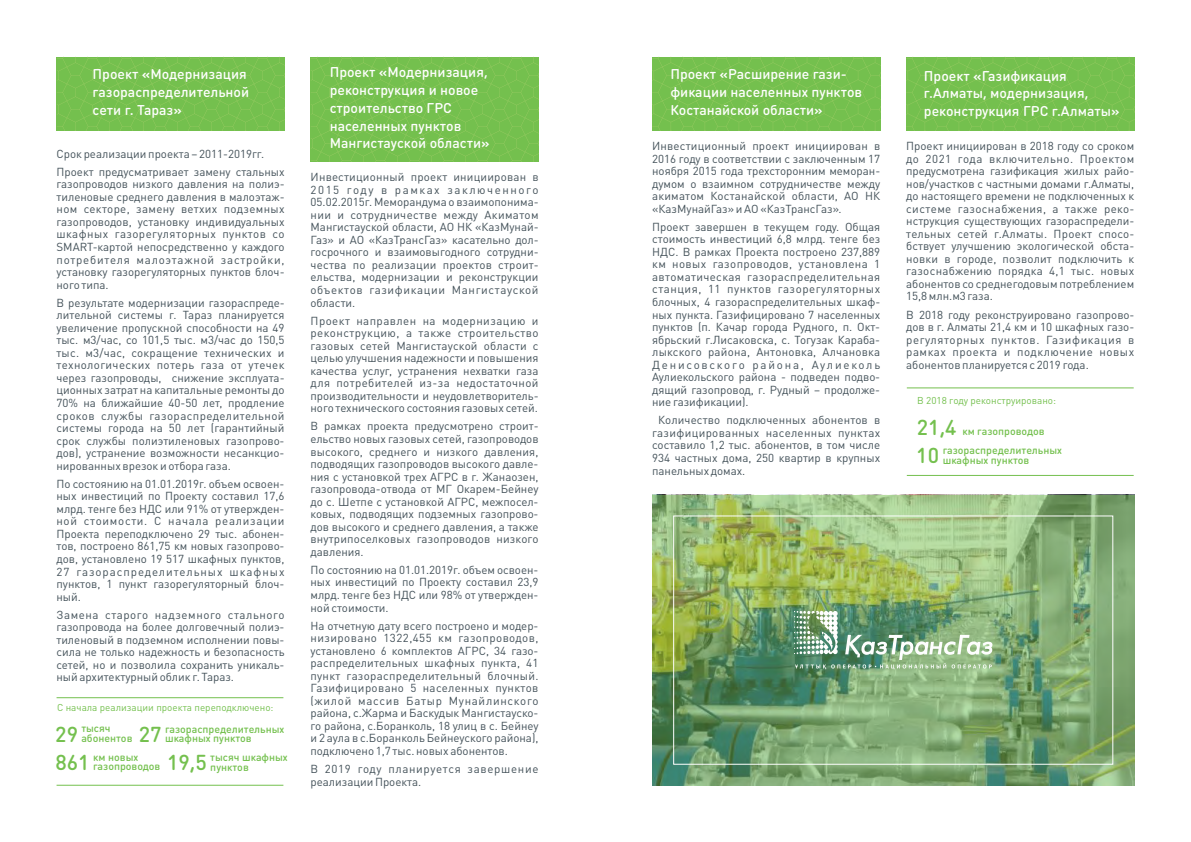
<style>
.page{position:relative;width:1191px;height:842px;background:#fff}
.page>*{position:absolute;margin:0;border:0;box-sizing:border-box;transform-origin:0 0}
.t1{font:500 21.3px "DIN Round Pro";color:#74c04e}
.t2{font:500 14px/17.9px "DIN Round Pro";color:#fefefe}
.t3{font:11.5px/12.5px "DIN Pro";color:#435159;text-align:justify}
.t4{font:11.5px/12.5px "DIN Pro";letter-spacing:.055em;color:#435159}
.t5{font:500 10.6px/9.3px "DIN Round Pro";color:#74c04e}
.t6{font:9.9px "DIN Pro";color:#74c04e}
.s1{font-size:21.3px}
</style>
<div class="page">
<svg style="left:57px;top:57px;width:228px;height:73px;background:#76c04f"></svg>
<svg style="left:311px;top:57px;width:228px;height:104px;background:#76c04f"></svg>
<hr style="left:57px;top:785px;width:226px;height:1px;background:#74c04e">
<hr style="left:57px;top:697px;width:226px;height:1px;background:#74c04e">
<svg style="left:652px;top:57px;width:228px;height:73px;background:#76c04f"></svg>
<svg style="left:906px;top:57px;width:228px;height:73px;background:#76c04f"></svg>
<hr style="left:906px;top:475px;width:227px;height:1px;background:#74c04e">
<hr style="left:906px;top:388px;width:227px;height:1px;background:#74c04e">
<div style="left:652px;top:495px;width:482px;height:290px;background:#74c04e;opacity:.5"></div>
<div style="left:673px;top:516px;width:440px;height:248px;border:1px solid #fefefe"></div>
<svg style="left:794px;top:611px;width:198px;height:58px;background:#81aa87"></svg>
<p class="t2" style="left:93px;top:67px;width:158px">Проект «Модернизация газораспределительной сети г. Тараз»</p>
<p class="t3" style="left:57px;top:146px;width:229px;line-height:18.1px">Срок реализации проекта – 2011-2019гг.<br>Проект предусматривает замену стальных</p>
<p class="t3" style="left:57px;top:179px;width:229px">газопроводов низкого давления на полиэ&shy;тиленовые среднего давления в малоэтаж&shy;ном секторе, замену ветхих подземных газопроводов, установку индивидуальных шкафных газорегуляторных пунктов со SMART-картой непосредственно у каждого потребителя малоэтажной застройки, установку газорегуляторных пунктов блоч&shy;ного типа.</p>
<p class="t3" style="left:56px;top:298px;width:229px">В результате модернизации газораспреде&shy;лительной системы г. Тараз планируется увеличение пропускной способности на 49 тыс. м3/час, со 101,5 тыс. м3/час до 150,5 тыс. м3/час, сокращение технических и технологических потерь газа от утечек через газопроводы, снижение эксплуата&shy;ционных затрат на капитальные ремонты до 70% на ближайшие 40-50 лет, продление сроков службы газораспределительной системы города на 50 лет (гарантийный срок службы полиэтиленовых газопрово&shy;дов), устранение возможности несанкцио&shy;нированных врезок и отбора газа.</p>
<p class="t3" style="left:56px;top:479px;width:229px">По состоянию на 01.01.2019г. объем освоен&shy;ных инвестиций по Проекту составил 17,6 млрд. тенге без НДС или 91% от утвержден&shy;ной стоимости. С начала реализации Проекта переподключено 29 тыс. абонен&shy;тов, построено 861,75 км новых газопрово&shy;дов, установлено 19 517 шкафных пунктов, 27 газораспределительных шкафных пунктов, 1 пункт газорегуляторный блоч&shy;ный.</p>
<p class="t3" style="left:56px;top:610px;width:229px">Замена старого надземного стального газопровода на более долговечный полиэ&shy;тиленовый в подземном исполнении повы&shy;сила не только надежность и безопасность сетей, но и позволила сохранить уникаль&shy;ный архитектурный облик г. Тараз.</p>
<p class="t6" style="left:57px;top:704px;width:218px">С начала реализации проекта переподключено:</p>
<p class="t5" style="left:81px;top:725px;width:53px">тысяч абонентов</p>
<p class="t5" style="left:167px;top:754px;width:122px;text-align:center"><span class="s1">19,5</span> тысяч шкафных пунктов</p>
<p class="t5" style="left:139px;top:725px;width:147px;text-align:center"><span class="s1">27</span> газораспределительных шкафных пунктов</p>
<p class="t5" style="left:93px;top:753px;width:69px;text-indent:-38px"><span class="s1">861</span> км новых газопроводов</p>
<h1 class="t1" style="left:55px;top:726px;width:24px">29</h1>
<p class="t2" style="left:330px;top:64px;width:161px">Проект «Модернизация, реконструкция и новое строительство ГРС населенных пунктов<br>Мангистауской области»</p>
<p class="t3" style="left:310px;top:172px;width:229px">Инвестиционный проект инициирован в 2015 году в рамках заключенного 05.02.2015г. Меморандума о взаимопонима&shy;нии и сотрудничестве между Акиматом Мангистауской области, АО НК «КазМунай-Газ» и АО «КазТрансГаз» касательно дол&shy;госрочного и взаимовыгодного сотрудни&shy;чества по реализации проектов строит&shy;ельства, модернизации и реконструкции объектов газификации Мангистауской области.</p>
<p class="t3" style="left:310px;top:315px;width:229px">Проект направлен на модернизацию и реконструкцию, а также строительство газовых сетей Мангистауской области с целью улучшения надежности и повышения качества услуг, устранения нехватки газа для потребителей из-за недостаточной производительности и неудовлетворитель&shy;ного технического состояния газовых сетей.</p>
<p class="t3" style="left:310px;top:421px;width:229px">В рамках проекта предусмотрено строит&shy;ельство новых газовых сетей, газопроводов высокого, среднего и низкого давления, подводящих газопроводов высокого давле&shy;ния с установкой трех АГРС в г. Жанаозен, газопровода-отвода от МГ Окарем-Бейнеу до с. Шетпе с установкой АГРС, межпосел&shy;ковых, подводящих подземных газопрово&shy;дов высокого и среднего давления, а также внутрипоселковых газопроводов низкого давления.</p>
<p class="t3" style="left:310px;top:565px;width:229px">По состоянию на 01.01.2019г. объем освоен&shy;ных инвестиций по Проекту составил 23,9 млрд. тенге без НДС или 98% от утвержден&shy;ной стоимости.</p>
<p class="t3" style="left:310px;top:620px;width:229px">На отчетную дату всего построено и модер&shy;низировано 1322,455 км газопроводов, установлено 6 комплектов АГРС, 34 газо&shy;распределительных шкафных пункта, 41 пункт газораспределительный блочный.<br>Газифицировано 5 населенных пунктов (жилой массив Батыр Мунайлинского района, с.Жарма и Баскудык Мангистауско&shy;го района, с.Боранколь, 18 улиц в с. Бейнеу и 2 аула в с.Боранколь Бейнеуского района), подключено 1,7 тыс. новых абонентов.</p>
<p class="t4" style="left:310px;top:764px;width:229px">В 2019 году планируется завершение реализации Проекта.</p>
<p class="t2" style="left:670px;top:67px;width:193px">Проект «Расширение гази&shy;фикации населенных пунктов<br>Костанайской области»</p>
<p class="t2" style="left:924px;top:68px;width:197px">Проект «Газификация г.Алматы, модернизация, реконструкция ГРС г.Алматы»</p>
<p class="t3" style="left:906px;top:141px;width:229px">Проект инициирован в 2018 году со сроком до 2021 года включительно. Проектом предусмотрена газификация жилых райо&shy;нов/участков с частными домами г.Алматы, до настоящего времени не подключенных к системе газоснабжения, а также реко&shy;нструкция существующих газораспредели&shy;тельных сетей г.Алматы. Проект спосо&shy;бствует улучшению экологической обста&shy;новки в городе, позволит подключить к газоснабжению порядка 4,1 тыс. новых абонентов со среднегодовым потреблением 15,8 млн.м3 газа.</p>
<p class="t3" style="left:906px;top:309px;width:229px">В 2018 году реконструировано газопрово&shy;дов в г. Алматы 21,4 км и 10 шкафных газо&shy;регуляторных пунктов. Газификация в рамках проекта и подключение новых абонентов планируется с 2019 года.</p>
<p class="t6" style="left:917px;top:397px;width:140px">В 2018 году реконструировано:</p>
<p class="t5" style="left:916px;top:422px;width:147px;line-height:19.4px"><span class="s1">21,4</span> км газопроводов<br><span class="s1">10</span> газораспределительных</p>
<p class="t3" style="left:652px;top:141px;width:229px">Инвестиционный проект инициирован в 2016 году в соответствии с заключенным 17 ноября 2015 года трехсторонним меморан&shy;думом о взаимном сотрудничестве между акиматом Костанайской области, АО НК «КазМунайГаз» и АО «КазТрансГаз».</p>
<p class="t3" style="left:652px;top:222px;width:230px">Проект завершен в текущем году. Общая стоимость инвестиций 6,8 млрд. тенге без НДС. В рамках Проекта построено 237,889 км новых газопроводов, установлена 1 автоматическая газораспределительная станция, 11 пунктов газорегуляторных блочных, 4 газораспределительных шкаф&shy;ных пункта. Газифицировано 7 населенных пунктов (п. Качар города Рудного, п. Окт&shy;ябрьский г.Лисаковска, с. Тогузак Караба&shy;лыкского района, Антоновка, Алчановка Денисовского района, Аулиеколь Аулиекольского района - подведен подво&shy;дящий газопровод, г. Рудный – продолже&shy;ние газификации).</p>
<p class="t3" style="left:652px;top:415px;width:229px;text-indent:6px">Количество подключенных абонентов в газифицированных населенных пунктах составило 1,2 тыс. абонентов, в том числе 934 частных дома, 250 квартир в крупных панельных домах.</p>
<p class="t5" style="left:942px;top:456px;width:88px">шкафных пунктов</p>
</div>
